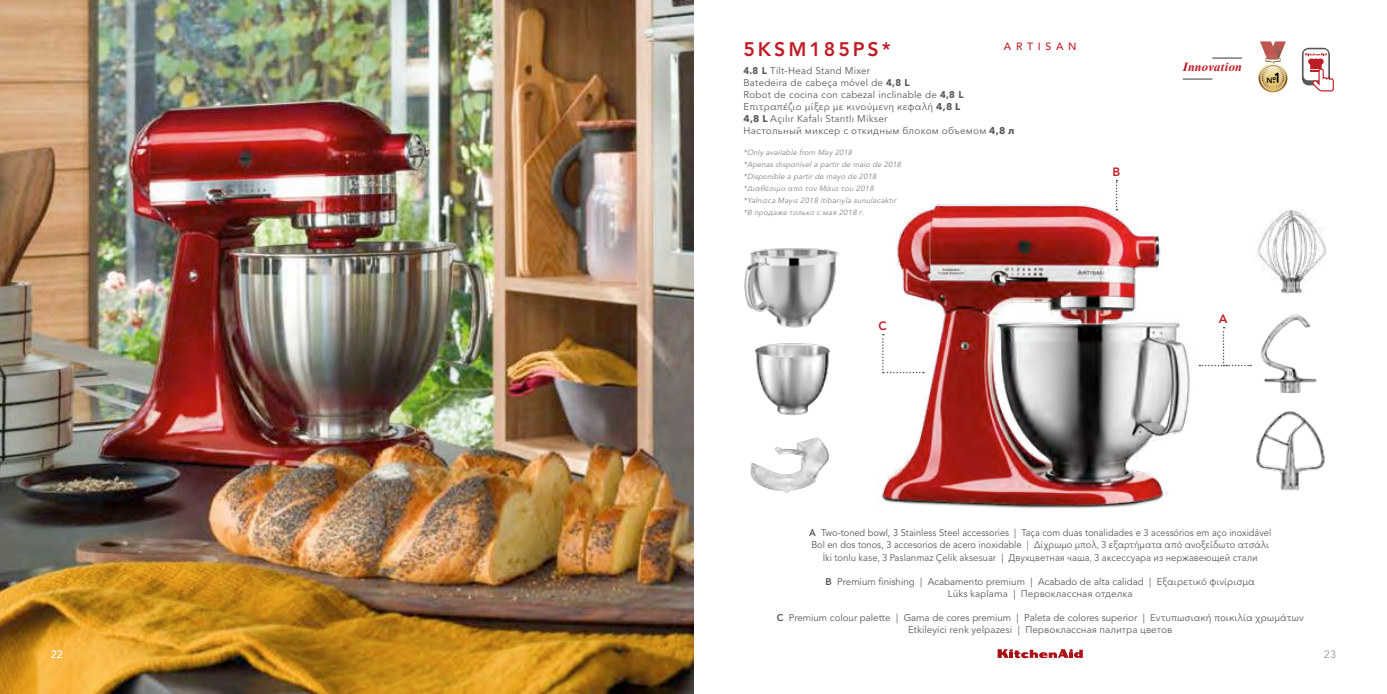
<style>
.page{position:relative;width:1387px;height:694px;background:#fff}
.page>*{position:absolute;margin:0;border:0;box-sizing:border-box;transform-origin:0 0}
.t1{font:800 19.5px "Avenir LT Std";letter-spacing:.15em;color:#c11d27}
.t2{font:italic 700 12px "Times Ten LT Std";color:#c11d27}
.t3{font:800 12px "Avenir LT Std";color:#c11d27}
.t4{font:500 10.5px "Avenir LT Std";letter-spacing:.45em;color:#c11d27}
.t5{font:300 10.5px "Avenir LT Std";color:#878786}
.t6{font:300 10.5px "Avenir LT Std";color:#fff}
.t7{font:9.75px/12px "Avenir LT Std";color:#575756;scale:.95 1}
.t8{font:9.75px "Avenir LT Std";color:#575756}
.t9{font:9.75px/12px "Avenir Next W1 G";letter-spacing:.025em;color:#575756}
.t10{font:9.75px/12px "Avenir LT Std";letter-spacing:.025em;color:#575756}
.t11{font:9.75px "Avenir Next W1 G";color:#575756;scale:.95 1}
.t12{font:9.75px "Avenir Next W1 G";color:#575756}
.t13{font:italic 7.5px/12px "Avenir Next W1 G";color:#7f7f7f}
.t14{font:italic 7.5px/12px "Avenir LT Std";color:#7f7f7f}
.t15{font:800 7.5px "Avenir";color:#000}
.s1{font-weight:900}
.s2{font-weight:700}
.s3{font-size:10.5px}
.s4{font-weight:800}
.s5{font-family:"Avenir Next W1 G"}
.s6{font-family:"Avenir LT Std"}
</style>
<div class="page">
<img style="left:0;top:0;width:693px;height:693px">
<img style="left:877px;top:200px;width:313px;height:309px">
<svg style="left:882px;top:334px;width:41px;height:39px"></svg>
<svg style="left:1115px;top:180px;width:2px;height:30px"></svg>
<img style="left:1256px;top:411px;width:69px;height:80px">
<img style="left:1261px;top:314px;width:56px;height:80px">
<img style="left:1256px;top:210px;width:70px;height:84px">
<svg style="left:1199px;top:327px;width:51px;height:39px"></svg>
<svg style="left:1258px;top:41px;width:29px;height:51px"></svg>
<svg style="left:1212px;top:58px;width:29px;height:1px"></svg>
<hr style="left:1182px;top:79px;width:30px;height:1px;background:#3b3830">
<div style="left:1301px;top:48px;width:28px;height:37px;border:6px solid #575756;border-radius:4px"></div>
<div style="left:1303px;top:49px;width:25px;height:31px;background:#fff;border-radius:5px"></div>
<svg style="left:1304px;top:53px;width:29px;height:38px"></svg>
<svg style="left:997px;top:649px;width:85px;height:8px"></svg>
<img style="left:744px;top:248px;width:94px;height:80px">
<img style="left:750px;top:437px;width:79px;height:55px">
<img style="left:755px;top:343px;width:75px;height:73px">
<p class="t6" style="left:51px;top:648px;width:13px">22</p>
<h1 class="t1" style="left:743px;top:38px;width:149px">5KSM185PS*</h1>
<p class="t4" style="left:1003px;top:40px;width:74px">ARTISAN</p>
<p class="t10" style="left:743px;top:65px;width:221px"><span class="s1">4.8 L</span> Tilt-Head Stand Mixer<br>Batedeira de cabeça móvel de <span class="s1">4,8 L<br></span>Robot de cocina con cabezal inclinable de <span class="s1">4,8 L</span></p>
<p class="t9" style="left:743px;top:100px;width:272px">Επιτραπέζιο μίξερ με κινούμενη κεφαλή <span class="s2">4,8 L<br>4,8 L</span> Açılır Kafalı Stantlı Mikser<br>Настольный миксер с откидным блоком объемом <span class="s2">4,8 л</span></p>
<p class="t14" style="left:743px;top:146px;width:161px">*Only available from May 2018<br>*Apenas disponível a partir de maio de 2018 *Disponible a partir de mayo de 2018</p>
<p class="t13" style="left:743px;top:182px;width:156px">*Διαθέσιμο από τον Μάιο του 2018 *Yalnızca Mayıs 2018 itibarıyla sunulacaktır *В продаже только с мая 2018 г.</p>
<p class="t3" style="left:1112px;top:165px;width:9px">B</p>
<p class="t3" style="left:878px;top:318px;width:10px">C</p>
<p class="t2" style="left:1182px;top:60px;width:61px">Innovation</p>
<p class="t15" style="left:1266px;top:74px;width:11px">N <span class="s3">.</span><sup>o</sup></p>
<p class="t3" style="left:1218px;top:311px;width:10px">A</p>
<p class="t7" style="left:809px;top:527px;width:488px"><span class="s4">A</span> Two-toned bowl, 3 Stainless Steel accessories | Taça com duas tonalidades e 3 acessórios em aço inoxidável<br>Bol en dos tonos, 3 accesorios de acero inoxidable | <span class="s5">Δίχρωμο μπολ, 3 εξαρτήματα από ανοξείδωτο ατσάλι</span></p>
<p class="t11" style="left:822px;top:551px;width:459px">İki tonlu kase, 3 Paslanmaz Çelik aksesuar <span class="s6">|</span> Двухцветная чаша, 3 аксессуара из нержавеющей стали</p>
<p class="t8" style="left:825px;top:575px;width:431px"><span class="s4">B</span> Premium finishing | Acabamento premium | Acabado de alta calidad | <span class="s5">Εξαιρετικό φινίρισμα</span></p>
<p class="t12" style="left:947px;top:587px;width:186px">Lüks kaplama <span class="s6">|</span> Первоклассная отделка</p>
<p class="t8" style="left:776px;top:611px;width:528px"><span class="s4">C</span> Premium colour palette | Gama de cores premium | Paleta de colores superior | <span class="s5">Εντυπωσιακή ποικιλία χρωμάτων</span></p>
<p class="t12" style="left:908px;top:623px;width:265px">Etkileyici renk yelpazesi <span class="s6">|</span> Первоклассная палитра цветов</p>
<p class="t5" style="left:1323px;top:648px;width:13px">23</p>
</div>
